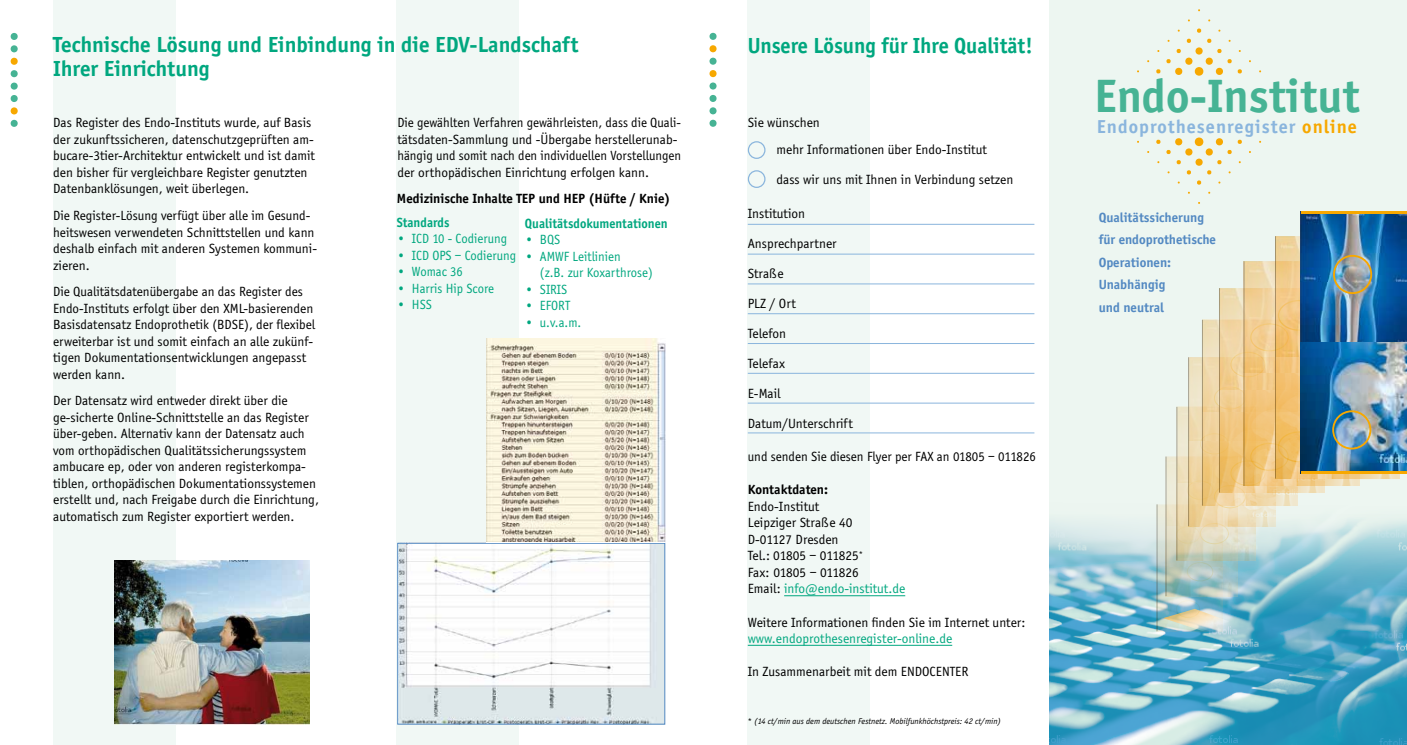
<style>
.page{position:relative;width:1407px;height:745px;background:#fff}
.page>*{position:absolute;margin:0;border:0;box-sizing:border-box;transform-origin:0 0}
.t1{font:700 48.25px "Officina Sans";color:#46b394}
.t2{font:700 22.5px/23.8px "Officina Sans";color:#00a77f}
.t3{font:700 22.5px "Officina Sans";color:#00a77f;scale:.96 1}
.t4{font:700 19.25px "Officina Sans";letter-spacing:.055em;color:#8ab5dd}
.t5{font:13.75px/16.5px "Officina Sans";color:#000}
.t6{font:13.75px/16.5px "Officina Sans";color:#000;scale:.96 1}
.t7{font:13.75px/16.5px "Officina Sans";color:#00a77f;scale:.95 1}
.t8{font:700 13.75px/22.5px "Officina Sans";color:#5389c2}
.t9{font:700 13.75px "Officina Sans";color:#000}
.t10{font:13.75px "Officina Sans";color:#00a77f}
.t11{font:700 13.75px "Officina Sans";color:#00a77f;scale:.95 1}
.t12{font:italic 8.75px "Officina Sans";color:#000}
.s1{color:#00a77f}
.s2{font-style:normal}
.s3{color:#f7a800}
</style>
<div class="page">
<div style="left:748px;top:0;width:122px;height:744px;background:#f1f8f5"></div>
<div style="left:53px;top:0;width:122px;height:744px;background:#f1f8f5"></div>
<div style="left:397px;top:0;width:122px;height:744px;background:#f1f8f5"></div>
<hr style="left:784px;top:595px;width:121px;height:1px;background:#00a77f">
<hr style="left:748px;top:644px;width:204px;height:1px;background:#00a77f">
<div style="left:748px;top:141px;width:17px;height:18px;border:1px solid #8ab5dd;border-radius:50%"></div>
<div style="left:748px;top:170px;width:17px;height:18px;border:1px solid #8ab5dd;border-radius:50%"></div>
<hr style="left:748px;top:224px;width:286px;height:1px;background:#8ab5dd">
<hr style="left:748px;top:253px;width:286px;height:1px;background:#8ab5dd">
<hr style="left:748px;top:283px;width:286px;height:1px;background:#8ab5dd">
<hr style="left:748px;top:313px;width:286px;height:1px;background:#8ab5dd">
<hr style="left:748px;top:343px;width:286px;height:1px;background:#8ab5dd">
<hr style="left:748px;top:372px;width:286px;height:1px;background:#8ab5dd">
<hr style="left:748px;top:402px;width:286px;height:1px;background:#8ab5dd">
<hr style="left:748px;top:432px;width:286px;height:1px;background:#8ab5dd">
<img style="left:399px;top:544px;width:264px;height:178px">
<div style="left:397px;top:542px;width:268px;height:182px;border:1px solid #5389c2"></div>
<img style="left:486px;top:338px;width:179px;height:203px">
<img style="left:114px;top:560px;width:195px;height:164px">
<svg style="left:10px;top:33px;width:8px;height:94px"></svg>
<svg style="left:709px;top:32px;width:8px;height:95px"></svg>
<div style="left:1049px;top:0;width:358px;height:744px;background:#edf6f1"></div>
<img style="left:1049px;top:502px;width:358px;height:242px">
<svg style="left:1222px;top:608px;width:7px;height:22px"></svg>
<img style="left:1157px;top:504px;width:8px;height:63px">
<svg style="left:1157px;top:567px;width:65px;height:63px"></svg>
<div style="left:1176px;top:600px;width:24px;height:17px;border:1px solid #f7a800;border-radius:50%"></div>
<img style="left:1166px;top:456px;width:10px;height:70px">
<svg style="left:1166px;top:526px;width:71px;height:69px"></svg>
<div style="left:1187px;top:561px;width:26px;height:20px;border:1px solid #f7a800;border-radius:50%"></div>
<img style="left:1177px;top:406px;width:11px;height:77px">
<svg style="left:1177px;top:483px;width:78px;height:77px"></svg>
<div style="left:1200px;top:522px;width:29px;height:22px;border:1px solid #f7a800;border-radius:50%"></div>
<svg style="left:1189px;top:441px;width:86px;height:85px"></svg>
<div style="left:1214px;top:485px;width:32px;height:23px;border:1px solid #f7a800;border-radius:50%"></div>
<img style="left:1203px;top:319px;width:16px;height:93px">
<svg style="left:1203px;top:412px;width:94px;height:93px"></svg>
<img style="left:1220px;top:288px;width:23px;height:102px">
<svg style="left:1220px;top:390px;width:104px;height:102px"></svg>
<img style="left:1244px;top:261px;width:31px;height:112px">
<svg style="left:1244px;top:373px;width:115px;height:112px"></svg>
<img style="left:1276px;top:236px;width:24px;height:121px">
<svg style="left:1276px;top:357px;width:124px;height:121px"></svg>
<img style="left:1300px;top:213px;width:107px;height:129px">
<img style="left:1300px;top:342px;width:107px;height:129px">
<div style="left:1333px;top:255px;width:39px;height:39px;border:2px solid #f7a800;border-radius:50%"></div>
<div style="left:1332px;top:410px;width:39px;height:39px;border:2px solid #f7a800;border-radius:50%"></div>
<hr style="left:1300px;top:211px;width:107px;height:2px;background:#f7a800">
<hr style="left:1300px;top:471px;width:107px;height:2px;background:#f7a800">
<svg style="left:1156px;top:137px;width:86px;height:48px"></svg>
<svg style="left:1156px;top:28px;width:86px;height:48px"></svg>
<hr style="left:1275px;top:236px;width:1px;height:242px;background:#000">
<hr style="left:1243px;top:261px;width:1px;height:224px;background:#000">
<hr style="left:1219px;top:288px;width:1px;height:204px;background:#000">
<hr style="left:1202px;top:319px;width:1px;height:186px;background:#000">
<hr style="left:1188px;top:357px;width:1px;height:169px;background:#000">
<hr style="left:1176px;top:406px;width:1px;height:154px;background:#000">
<hr style="left:1165px;top:456px;width:1px;height:139px;background:#000">
<hr style="left:1156px;top:504px;width:1px;height:126px;background:#000">
<h2 class="t2" style="left:53px;top:33px;width:527px">Technische Lösung und Einbindung in die EDV-Landschaft<br>Ihrer Einrichtung</h2>
<h2 class="t3" style="left:748px;top:32px;width:298px">Unsere Lösung für Ihre Qualität!</h2>
<p class="t5" style="left:53px;top:115px;width:263px">Das Register des Endo-Instituts wurde, auf Basis der zukunftssicheren, datenschutzgeprüften am&shy;bucare-3tier-Architektur entwickelt und ist damit den bisher für vergleichbare Register genutzten Datenbanklösungen, weit überlegen.</p>
<p class="t5" style="left:53px;top:207px;width:265px">Die Register-Lösung verfügt über alle im Gesund&shy;heitswesen verwendeten Schnittstellen und kann deshalb einfach mit anderen Systemen kommuni&shy;zieren.</p>
<p class="t5" style="left:53px;top:283px;width:263px">Die Qualitätsdatenübergabe an das Register des Endo-Instituts erfolgt über den XML-basierenden Basisdatensatz Endoprothetik (BDSE), der flexibel erweiterbar ist und somit einfach an alle zukünf&shy;tigen Dokumentationsentwicklungen angepasst werden kann.</p>
<p class="t5" style="left:53px;top:392px;width:267px">Der Datensatz wird entweder direkt über die ge-sicherte Online-Schnittstelle an das Register über-geben. Alternativ kann der Datensatz auch vom orthopädischen Qualitätssicherungssystem ambucare ep, oder von anderen registerkompa&shy;tiblen, orthopädischen Dokumentationssystemen erstellt und, nach Freigabe durch die Einrichtung, automatisch zum Register exportiert werden.</p>
<p class="t6" style="left:397px;top:115px;width:297px">Die gewählten Verfahren gewährleisten, dass die Quali&shy;tätsdaten-Sammlung und -Übergabe herstellerunab&shy;hängig und somit nach den individuellen Vorstellungen der orthopädischen Einrichtung erfolgen kann.</p>
<p class="t11" style="left:525px;top:215px;width:152px">Qualitätsdokumentationen</p>
<p class="t7" style="left:525px;top:231px;width:39px">• BQS</p>
<p class="t7" style="left:540px;top:248px;width:120px;text-indent:-15px">• AMWF Leitlinien<br>(z.B. zur Koxarthrose)</p>
<p class="t7" style="left:525px;top:281px;width:46px">• SIRIS</p>
<p class="t7" style="left:525px;top:297px;width:49px">• EFORT</p>
<p class="t7" style="left:525px;top:314px;width:61px">• u.v.a.m.</p>
<p class="t9" style="left:397px;top:190px;width:275px">Medizinische Inhalte TEP und HEP (Hüfte / Knie)</p>
<p class="t11" style="left:397px;top:214px;width:57px">Standards</p>
<p class="t7" style="left:397px;top:230px;width:117px">• ICD 10 - Codierung</p>
<p class="t7" style="left:397px;top:247px;width:127px">• ICD OPS – Codierung</p>
<p class="t7" style="left:397px;top:263px;width:71px">• Womac 36</p>
<p class="t7" style="left:397px;top:280px;width:104px">• Harris Hip Score</p>
<p class="t7" style="left:397px;top:296px;width:38px">• HSS</p>
<p class="t5" style="left:776px;top:110px;width:212px;line-height:26.5px;text-indent:-29px">Sie wünschen<br>mehr Informationen über Endo-Institut</p>
<p class="t5" style="left:776px;top:171px;width:238px">dass wir uns mit Ihnen in Verbindung setzen</p>
<p class="t5" style="left:748px;top:198px;width:106px;line-height:30px">Institution<br>Ansprechpartner<br>Straße<br>PLZ / Ort<br>Telefon<br>Telefax<br>E-Mail<br>Datum/Unterschrift</p>
<p class="t5" style="left:748px;top:448px;width:290px">und senden Sie diesen Flyer per FAX an 01805 – 011826</p>
<p class="t9" style="left:748px;top:481px;width:82px">Kontaktdaten:</p>
<p class="t5" style="left:748px;top:498px;width:159px">Endo-Institut<br>Leipziger Straße 40<br>D-01127 Dresden<br>Tel.: 01805 – 011825<sup>*<br></sup>Fax: 01805 – 011826<br>Email: <span class="s1">info@endo-institut.de</span></p>
<p class="t5" style="left:748px;top:613px;width:279px">Weitere Informationen finden Sie im Internet unter:</p>
<p class="t10" style="left:748px;top:630px;width:206px">www.endoprothesenregister-online.de</p>
<p class="t5" style="left:748px;top:663px;width:222px">In Zusammenarbeit mit dem ENDOCENTER</p>
<p class="t12" style="left:748px;top:716px;width:255px"><span class="s2">*</span> (14 ct/min aus dem deutschen Festnetz. Mobilfunkhöchstpreis: 42 ct/min)</p>
<h1 class="t1" style="left:1094px;top:66px;width:267px">Endo-Institut</h1>
<h3 class="t4" style="left:1097px;top:114px;width:262px">Endoprothesenregister <span class="s3">online</span></h3>
<p class="t8" style="left:1098px;top:206px;width:119px">Qualitätssicherung für endoprothetische<br>Operationen:<br>Unabhängig<br>und neutral</p>
</div>
